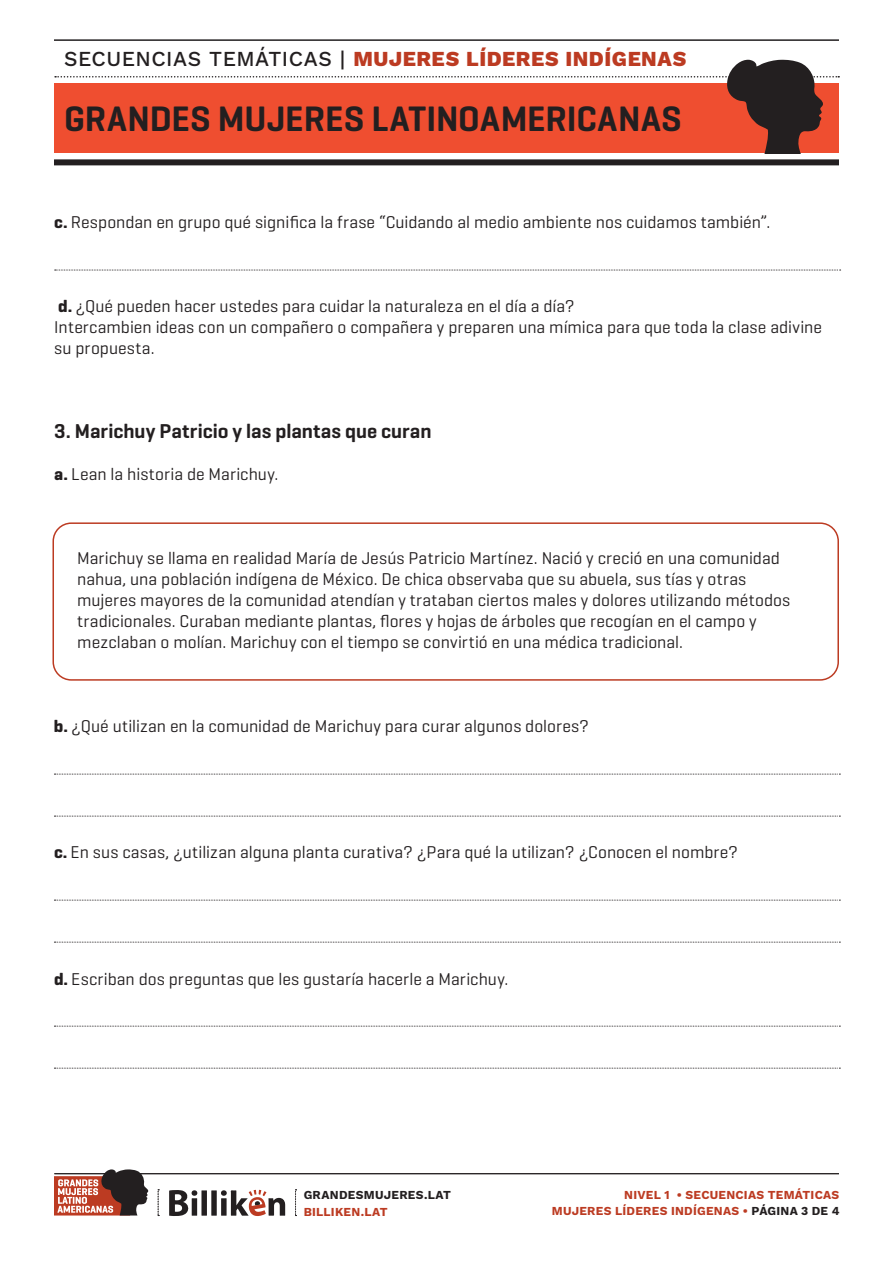
<style>
.page{position:relative;width:893px;height:1263px;background:#fff}
.page>*{position:absolute;margin:0;border:0;box-sizing:border-box;transform-origin:0 0}
.t1{font:600 36px "Geogrotesque";color:#231f20}
.t2{font:21px "Work Sans";letter-spacing:.025em;color:#bc3b22}
._1_2_3{font:600 20.4px "Geogrotesque";color:#231f20}
.TEXTO_BASE{font:17.4px/21px "Geogrotesque";color:#231f20}
.t3{font:12px/16.8px "Work Sans";letter-spacing:.02em;color:#bc3b22;text-align:right}
.t4{font:12px "Work Sans";letter-spacing:.025em;color:#231f20}
.s1{color:#231f20}
.s2{font-weight:700}
</style>
<div class="page">
<div style="left:54px;top:159px;width:785px;height:6px;background:#231f20"></div>
<hr style="left:54px;top:39px;width:785px;height:2px;background:#231f20">
<svg style="left:55px;top:60px;width:784px;height:93px"></svg>
<svg style="left:169px;top:1190px;width:116px;height:26px"></svg>
<svg style="left:54px;top:1169px;width:95px;height:46px"></svg>
<hr style="left:54px;top:1173px;width:785px;height:1px;background:#231f20">
<svg style="left:158px;top:1189px;width:1px;height:27px"></svg>
<svg style="left:295px;top:1189px;width:2px;height:27px"></svg>
<svg style="left:55px;top:270px;width:786px;height:1px"></svg>
<div style="left:52px;top:522px;width:787px;height:159px;border:2px solid #bc3b22;border-radius:18px"></div>
<svg style="left:54px;top:774px;width:786px;height:1px"></svg>
<svg style="left:54px;top:816px;width:786px;height:1px"></svg>
<svg style="left:54px;top:900px;width:786px;height:1px"></svg>
<svg style="left:54px;top:942px;width:786px;height:1px"></svg>
<svg style="left:54px;top:1026px;width:786px;height:1px"></svg>
<svg style="left:54px;top:1068px;width:786px;height:1px"></svg>
<p class="t2" style="left:64px;top:43px;width:624px"><span class="s1">SECUENCIAS TEMÁTICAS |</span> MUJERES LÍDERES INDÍGENAS</p>
<h1 class="t1" style="left:64px;top:96px;width:619px">GRANDES MUJERES LATINOAMERICANAS</h1>
<p class="TEXTO_BASE" style="left:54px;top:211px;width:718px"><span class="s2">c.</span> Respondan en grupo qué significa la frase “Cuidando al medio ambiente nos cuidamos también”.</p>
<p class="TEXTO_BASE" style="left:58px;top:295px;width:518px"><span class="s2">d.</span> ¿Qué pueden hacer ustedes para cuidar la naturaleza en el día a día?</p>
<p class="TEXTO_BASE" style="left:54px;top:316px;width:769px">Intercambien ideas con un compañero o compañera y preparen una mímica para que toda la clase adivine su propuesta.</p>
<p class="_1_2_3" style="left:54px;top:419px;width:379px">3. Marichuy Patricio y las plantas que curan</p>
<p class="TEXTO_BASE" style="left:54px;top:463px;width:225px"><span class="s2">a.</span> Lean la historia de Marichuy.</p>
<p class="TEXTO_BASE" style="left:77px;top:547px;width:715px">Marichuy se llama en realidad María de Jesús Patricio Martínez. Nació y creció en una comunidad nahua, una población indígena de México. De chica observaba que su abuela, sus tías y otras mujeres mayores de la comunidad atendían y trataban ciertos males y dolores utilizando métodos tradicionales. Curaban mediante plantas, flores y hojas de árboles que recogían en el campo y mezclaban o molían. Marichuy con el tiempo se convirtió en una médica tradicional.</p>
<p class="TEXTO_BASE" style="left:54px;top:715px;width:537px"><span class="s2">b.</span> ¿Qué utilizan en la comunidad de Marichuy para curar algunos dolores?</p>
<p class="TEXTO_BASE" style="left:54px;top:841px;width:686px"><span class="s2">c.</span> En sus casas, ¿utilizan alguna planta curativa? ¿Para qué la utilizan? ¿Conocen el nombre?</p>
<p class="TEXTO_BASE" style="left:54px;top:967px;width:456px"><span class="s2">d.</span> Escriban dos preguntas que les gustaría hacerle a Marichuy.</p>
<p class="t4" style="left:304px;top:1185px;width:149px">GRANDESMUJERES.LAT</p>
<p class="t3" style="left:304px;top:1203px;width:86px">BILLIKEN.LAT</p>
<p class="t3" style="left:552px;top:1186px;width:289px">NIVEL 1 • SECUENCIAS TEMÁTICAS<br>MUJERES LÍDERES INDÍGENAS • <span class="s1">PÁGINA 3 DE 4</span></p>
</div>
